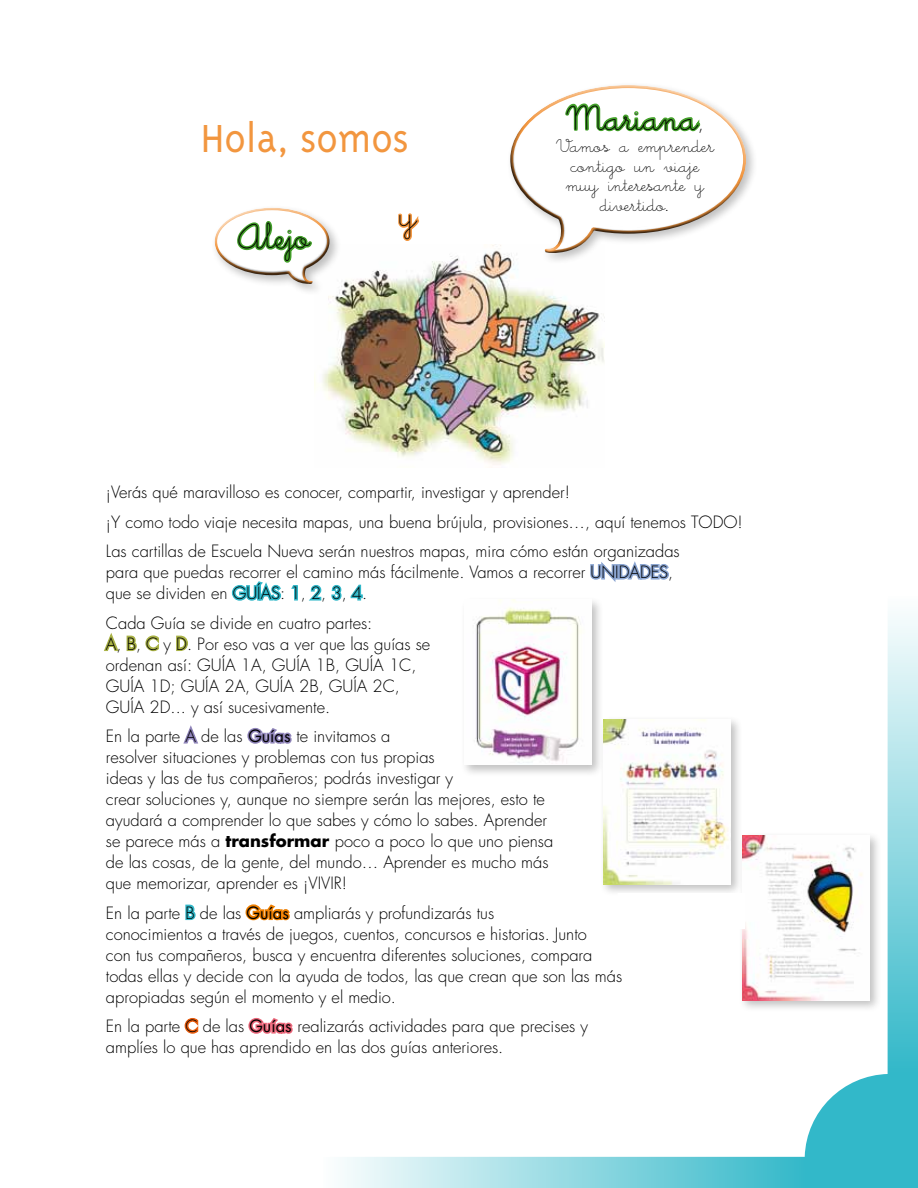
<style>
.page{position:relative;width:918px;height:1188px;background:#fff}
.page>*{position:absolute;margin:0;border:0;box-sizing:border-box;transform-origin:0 0}
.t1{font:300 45px "Triplex";color:#f2963f}
.t2{font:36px "Little Days";color:#000}
.t3{font:36px "Little Days Alt";color:#000}
.t4{font:19.5px/19.5px "Little Days";color:#000;text-align:center}
.t5{font:300 16.5px/21px "Futura";color:#000}
.s1{font-family:"Futura";font-weight:300;font-size:18px}
.s2{font-weight:400}
.s3{font-weight:700}
</style>
<div class="page">
<svg style="left:231px;top:581px;width:51px;height:20px"></svg>
<svg style="left:291px;top:585px;width:7px;height:16px"></svg>
<svg style="left:309px;top:561px;width:609px;height:627px"></svg>
<svg style="left:104px;top:633px;width:55px;height:19px"></svg>
<svg style="left:176px;top:635px;width:12px;height:16px"></svg>
<svg style="left:183px;top:725px;width:15px;height:19px"></svg>
<svg style="left:247px;top:727px;width:45px;height:17px"></svg>
<svg style="left:185px;top:904px;width:11px;height:17px"></svg>
<svg style="left:245px;top:904px;width:45px;height:17px"></svg>
<svg style="left:184px;top:1018px;width:15px;height:16px"></svg>
<svg style="left:248px;top:1017px;width:45px;height:17px"></svg>
<div style="left:460px;top:596px;width:144px;height:181px;background:#000;opacity:.25"></div>
<img style="left:464px;top:600px;width:128px;height:165px">
<img style="left:315px;top:245px;width:290px;height:220px">
<div style="left:507px;top:81px;width:251px;height:184px;background:#000;opacity:.25"></div>
<svg style="left:510px;top:84px;width:237px;height:170px"></svg>
<div style="left:211px;top:204px;width:131px;height:92px;background:#000;opacity:.25"></div>
<svg style="left:213px;top:206px;width:117px;height:78px"></svg>
<svg style="left:398px;top:213px;width:22px;height:28px"></svg>
<div style="left:599px;top:715px;width:145px;height:182px;background:#000;opacity:.25"></div>
<img style="left:603px;top:719px;width:128px;height:165px">
<div style="left:738px;top:831px;width:144px;height:182px;background:#000;opacity:.25"></div>
<img style="left:742px;top:835px;width:128px;height:165px">
<div style="left:618px;top:893px;width:127px;height:36px;background:#fff"></div>
<h1 class="t1" style="left:201px;top:113px;width:210px">Hola, somos</h1>
<h2 class="t3" style="left:238px;top:218px;width:74px">Alejo</h2>
<h2 class="t2" style="left:400px;top:198px;width:18px">y</h2>
<h2 class="t2" style="left:567px;top:101px;width:139px">Mariana<span class="s1">,</span></h2>
<p class="t4" style="left:556px;top:139px;width:160px">Vamos a emprender contigo un viaje muy interesante y divertido.</p>
<p class="t5" style="left:106px;top:478px;width:638px;line-height:29.5px">¡Verás qué maravilloso es conocer, compartir, investigar y aprender!<br>¡Y como todo viaje necesita mapas, una buena brújula, provisiones…, aquí tenemos TODO!<br>Las cartillas de Escuela Nueva serán nuestros mapas, mira cómo están organizadas</p>
<p class="t5" style="left:106px;top:562px;width:569px">para que puedas recorrer el camino más fácilmente. Vamos a recorrer UNIDADES, que se dividen en GUÍAS: 1, 2, 3, 4.</p>
<p class="t5" style="left:106px;top:613px;width:326px">Cada Guía se divide en cuatro partes:<br>A, B, C y D. Por eso vas a ver que las guías se ordenan así: GUÍA 1A, GUÍA 1B, GUÍA 1C, GUÍA 1D; GUÍA 2A, GUÍA 2B, GUÍA 2C, GUÍA 2D... y así sucesivamente.</p>
<p class="t5" style="left:106px;top:726px;width:449px">En la parte A de las <span class="s2">Guías</span> te invitamos a<br>resolver situaciones y problemas con tus propias<br>ideas y las de tus compañeros; podrás investigar y<br>crear soluciones y, aunque no siempre serán las mejores, esto te ayudará a comprender lo que sabes y cómo lo sabes. Aprender se parece más a <span class="s3">transformar</span> poco a poco lo que uno piensa de las cosas, de la gente, del mundo… Aprender es mucho más que memorizar, aprender es ¡VIVIR!</p>
<p class="t5" style="left:106px;top:903px;width:518px">En la parte B de las <span class="s2">Guías</span> ampliarás y profundizarás tus<br>conocimientos a través de juegos, cuentos, concursos e historias. Junto<br>con tus compañeros, busca y encuentra diferentes soluciones, compara todas ellas y decide con la ayuda de todos, las que crean que son las más apropiadas según el momento y el medio.</p>
<p class="t5" style="left:106px;top:1016px;width:484px">En la parte C de las <span class="s2">Guías</span> realizarás actividades para que precises y amplíes lo que has aprendido en las dos guías anteriores.</p>
</div>
